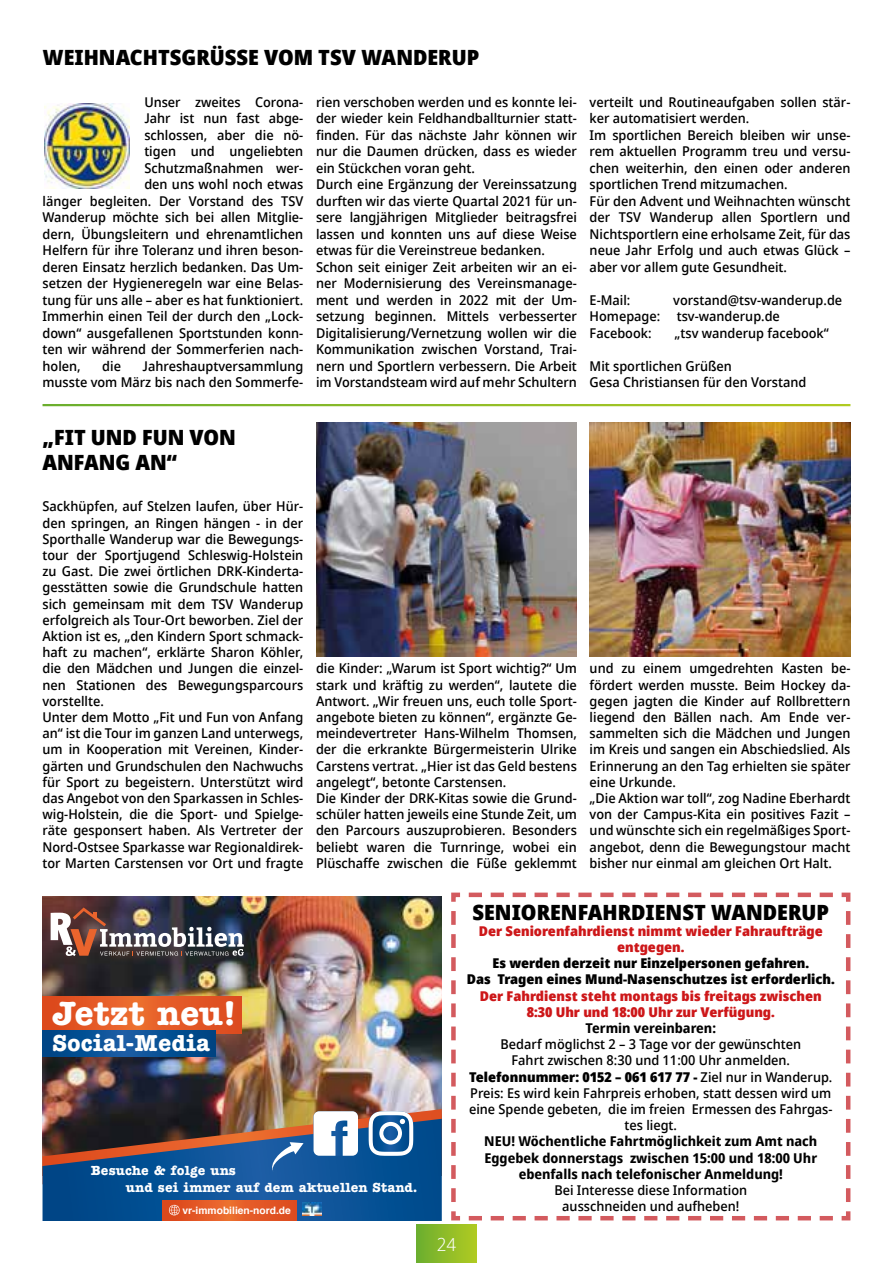
<style>
.page{position:relative;width:893px;height:1263px;background:#fff}
.page>*{position:absolute;margin:0;border:0;box-sizing:border-box;transform-origin:0 0}
.t1{font:700 33.6px "Ameri Type SB";color:#fff}
.t2{font:700 23.1px "Ameri Type SB";color:#fff}
.t3{font:900 21px/25.2px "Avrile Sans";color:#000}
.t4{font:300 18px "Avrile Sans";color:#fff}
.t5{font:500 13.5px/16.2px "Avrile Sans";color:#000}
.t6{font:700 13.5px/16.2px "Avrile Sans";color:#000;text-align:center}
.t7{font:900 13.5px/16.2px "Avrile Sans";color:#cd1719;text-align:center}
.t8{font:900 13.5px/16.2px "Avrile Sans";color:#000;text-align:center}
.t9{font:700 13.2px/16.6px "Ameri Type SB";letter-spacing:.01em;color:#fff}
.t10{font:700 10.2px "Helvetica";color:#fff}
.s1{font-weight:900}
</style>
<div class="page">
<div style="left:417px;top:1225px;width:59px;height:38px;background:linear-gradient(to right,#6cae2f,#b0ca22)"></div>
<svg style="left:451px;top:892px;width:400px;height:329px"></svg>
<img style="left:316px;top:422px;width:261px;height:235px">
<img style="left:589px;top:422px;width:261px;height:235px">
<img style="left:44px;top:103px;width:85px;height:85px">
<img style="left:43px;top:896px;width:399px;height:213px">
<svg style="left:43px;top:997px;width:198px;height:37px;background:#e35825"></svg>
<svg style="left:43px;top:1030px;width:173px;height:26px;background:#084f93"></svg>
<svg style="left:43px;top:1109px;width:399px;height:112px;background:#425879"></svg>
<img style="left:51px;top:906px;width:193px;height:50px">
<h3 class="t3" style="left:43px;top:45px;width:438px">WEIHNACHTSGRÜSSE VOM TSV WANDERUP</h3>
<p class="t5" style="left:144px;top:94px;width:160px">Unser zweites Corona-</p>
<p class="t5" style="left:144px;top:110px;width:160px">Jahr ist nun fast abge-</p>
<p class="t5" style="left:144px;top:127px;width:160px">schlossen, aber die nö-</p>
<p class="t5" style="left:144px;top:143px;width:160px">tigen und ungeliebten</p>
<p class="t5" style="left:144px;top:160px;width:160px">Schutzmaßnahmen wer-</p>
<p class="t5" style="left:144px;top:176px;width:160px">den uns wohl noch etwas</p>
<p class="t5" style="left:43px;top:193px;width:262px">länger begleiten. Der Vorstand des TSV</p>
<p class="t5" style="left:43px;top:209px;width:262px">Wanderup möchte sich bei allen Mitglie-</p>
<p class="t5" style="left:43px;top:226px;width:262px">dern, Übungsleitern und ehrenamtlichen</p>
<p class="t5" style="left:43px;top:242px;width:262px">Helfern für ihre Toleranz und ihren beson-</p>
<p class="t5" style="left:43px;top:259px;width:262px">deren Einsatz herzlich bedanken. Das Um-</p>
<p class="t5" style="left:43px;top:275px;width:262px">setzen der Hygieneregeln war eine Belas-</p>
<p class="t5" style="left:43px;top:292px;width:262px">tung für uns alle – aber es hat funktioniert.</p>
<p class="t5" style="left:43px;top:308px;width:262px">Immerhin einen Teil der durch den „Lock-</p>
<p class="t5" style="left:43px;top:325px;width:262px">down“ ausgefallenen Sportstunden konn-</p>
<p class="t5" style="left:43px;top:341px;width:262px">ten wir während der Sommerferien nach-</p>
<p class="t5" style="left:43px;top:358px;width:40px">holen,</p>
<p class="t5" style="left:102px;top:358px;width:20px">die</p>
<p class="t5" style="left:316px;top:94px;width:262px">rien verschoben werden und es konnte lei&shy;der wieder kein Feldhandballturnier statt&shy;finden. Für das nächste Jahr können wir nur die Daumen drücken, dass es wieder ein Stückchen voran geht.<br>Durch eine Ergänzung der Vereinssatzung durften wir das vierte Quartal 2021 für un&shy;sere langjährigen Mitglieder beitragsfrei lassen und konnten uns auf diese Weise etwas für die Vereinstreue bedanken.<br>Schon seit einiger Zeit arbeiten wir an ei&shy;ner Modernisierung des Vereinsmanage&shy;ment und werden in 2022 mit der Um&shy;setzung beginnen. Mittels verbesserter Digitalisierung/Vernetzung wollen wir die Kommunikation zwischen Vorstand, Trai&shy;nern und Sportlern verbessern. Die Arbeit im Vorstandsteam wird auf mehr Schultern</p>
<p class="t5" style="left:590px;top:94px;width:262px">verteilt und Routineaufgaben sollen stär&shy;ker automatisiert werden.<br>Im sportlichen Bereich bleiben wir unse&shy;rem aktuellen Programm treu und versu&shy;chen weiterhin, den einen oder anderen sportlichen Trend mitzumachen.<br>Für den Advent und Weihnachten wünscht der TSV Wanderup allen Sportlern und Nichtsportlern eine erholsame Zeit, für das neue Jahr Erfolg und auch etwas Glück – aber vor allem gute Gesundheit.</p>
<p class="t5" style="left:590px;top:292px;width:42px">E-Mail:</p>
<p class="t5" style="left:590px;top:292px;width:254px;text-indent:84px">vorstand@tsv-wanderup.de<br>Homepage: tsv-wanderup.de<br>Facebook:</p>
<p class="t5" style="left:675px;top:325px;width:156px">„tsv wanderup facebook“</p>
<p class="t5" style="left:590px;top:358px;width:218px">Mit sportlichen Grüßen<br>Gesa Christiansen für den Vorstand</p>
<p class="t5" style="left:43px;top:358px;width:262px;text-align:right">Jahreshauptversammlung<br>musste vom März bis nach den Sommerfe-</p>
<h3 class="t3" style="left:43px;top:424px;width:195px">„FIT UND FUN VON<br>ANFANG AN“</h3>
<p class="t5" style="left:43px;top:499px;width:262px">Sackhüpfen, auf Stelzen laufen, über Hür&shy;den springen, an Ringen hängen - in der Sporthalle Wanderup war die Bewegungs&shy;tour der Sportjugend Schleswig-Holstein zu Gast. Die zwei örtlichen DRK-Kinderta&shy;gesstätten sowie die Grundschule hatten sich gemeinsam mit dem TSV Wanderup erfolgreich als Tour-Ort beworben. Ziel der Aktion ist es, „den Kindern Sport schmack&shy;haft zu machen“, erklärte Sharon Köhler, die den Mädchen und Jungen die einzel&shy;nen Stationen des Bewegungsparcours vorstellte.<br>Unter dem Motto „Fit und Fun von Anfang an“ ist die Tour im ganzen Land unterwegs, um in Kooperation mit Vereinen, Kinder&shy;gärten und Grundschulen den Nachwuchs für Sport zu begeistern. Unterstützt wird das Angebot von den Sparkassen in Schles&shy;wig-Holstein, die die Sport- und Spielge&shy;räte gesponsert haben. Als Vertreter der Nord-Ostsee Sparkasse war Regionaldirek&shy;tor Marten Carstensen vor Ort und fragte</p>
<p class="t5" style="left:316px;top:661px;width:262px">die Kinder: „Warum ist Sport wichtig?“ Um stark und kräftig zu werden“, lautete die Antwort. „Wir freuen uns, euch tolle Sport&shy;angebote bieten zu können“, ergänzte Ge&shy;meindevertreter Hans-Wilhelm Thomsen, der die erkrankte Bürgermeisterin Ulrike Carstens vertrat. „Hier ist das Geld bestens angelegt“, betonte Carstensen.<br>Die Kinder der DRK-Kitas sowie die Grund&shy;schüler hatten jeweils eine Stunde Zeit, um den Parcours auszuprobieren. Besonders beliebt waren die Turnringe, wobei ein Plüschaffe zwischen die Füße geklemmt</p>
<p class="t5" style="left:590px;top:661px;width:262px">und zu einem umgedrehten Kasten be&shy;fördert werden musste. Beim Hockey da&shy;gegen jagten die Kinder auf Rollbrettern liegend den Bällen nach. Am Ende ver&shy;sammelten sich die Mädchen und Jungen im Kreis und sangen ein Abschiedslied. Als Erinnerung an den Tag erhielten sie später eine Urkunde.<br>„Die Aktion war toll“, zog Nadine Eberhardt von der Campus-Kita ein positives Fazit – und wünschte sich ein regelmäßiges Sport&shy;angebot, denn die Bewegungstour macht bisher nur einmal am gleichen Ort Halt.</p>
<h3 class="t3" style="left:473px;top:899px;width:358px">SENIORENFAHRDIENST WANDERUP</h3>
<p class="t7" style="left:479px;top:923px;width:345px">Der Seniorenfahrdienst nimmt wieder Fahraufträge entgegen.</p>
<p class="t8" style="left:467px;top:955px;width:370px">Es werden derzeit nur Einzelpersonen gefahren.<br>Das Tragen eines Mund-Nasenschutzes ist erforderlich.</p>
<p class="t7" style="left:480px;top:987px;width:343px">Der Fahrdienst steht montags bis freitags zwischen<br>8:30 Uhr und 18:00 Uhr zur Verfügung.</p>
<p class="t6" style="left:586px;top:1020px;width:132px">Termin vereinbaren:</p>
<p class="t5" style="left:469px;top:1036px;width:365px;text-align:center">Bedarf möglichst 2 – 3 Tage vor der gewünschten<br>Fahrt zwischen 8:30 und 11:00 Uhr anmelden.<br><span class="s1">Telefonnummer: 0152 – 061 617 77 -</span> Ziel nur in Wanderup.<br>Preis: Es wird kein Fahrpreis erhoben, statt dessen wird um eine Spende gebeten, die im freien Ermessen des Fahrgas&shy;tes liegt.</p>
<p class="t6" style="left:484px;top:1134px;width:334px">NEU! Wöchentliche Fahrtmöglichkeit zum Amt nach<br>Eggebek donnerstags zwischen 15:00 und 18:00 Uhr ebenfalls nach telefonischer Anmeldung!</p>
<p class="t5" style="left:554px;top:1182px;width:194px;text-align:center">Bei Interesse diese Information ausschneiden und aufheben!</p>
<h1 class="t1" style="left:52px;top:994px;width:184px">Jetzt neu!</h1>
<h2 class="t2" style="left:53px;top:1030px;width:159px">Social-Media</h2>
<p class="t9" style="left:126px;top:1163px;width:293px;text-indent:-35px">Besuche &amp; folge uns<br>und sei immer auf dem aktuellen Stand.</p>
<p class="t10" style="left:183px;top:1202px;width:110px">vr-immobilien-nord.de</p>
<h3 class="t4" style="left:437px;top:1232px;width:21px">24</h3>
</div>
